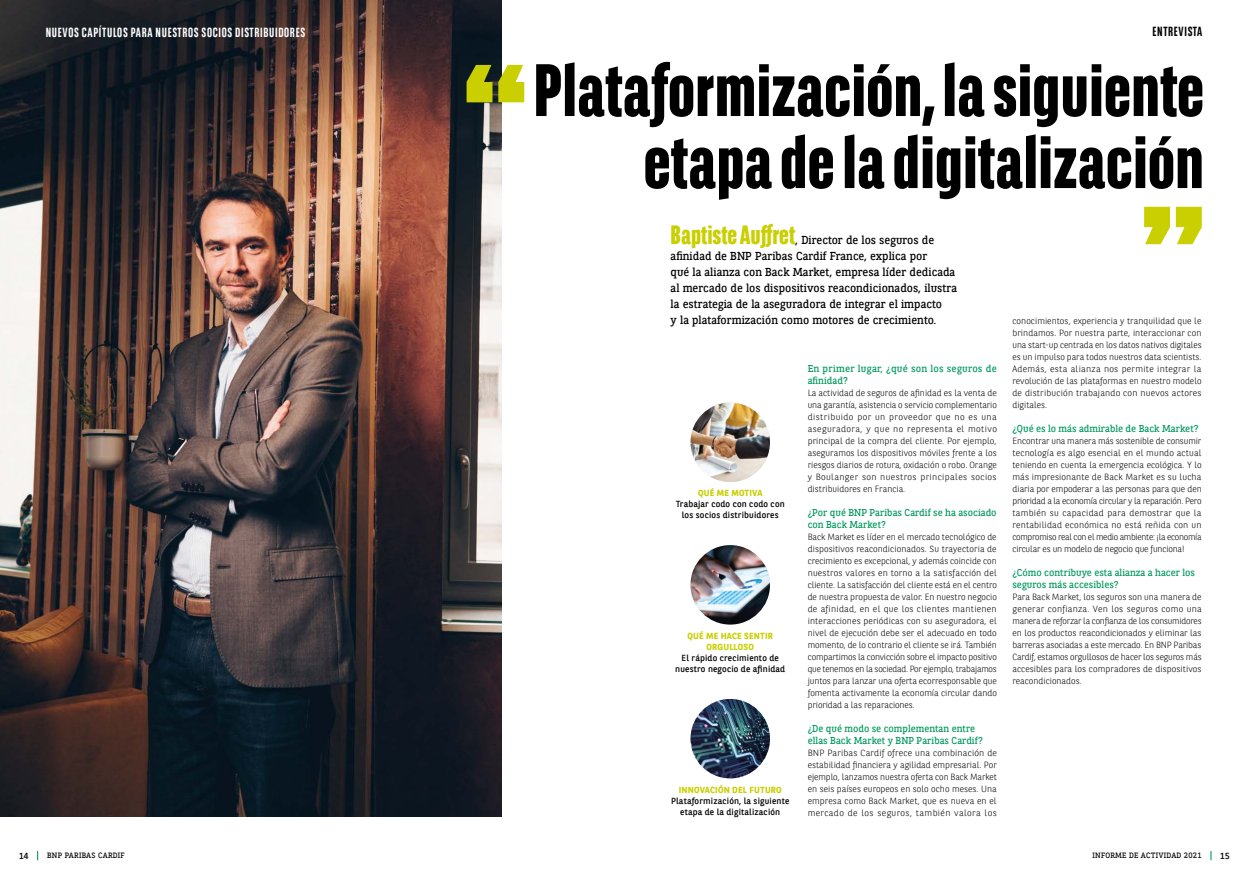
<style>
.page{position:relative;width:1248px;height:879px;background:#fff}
.page>*{position:absolute;margin:0;border:0;box-sizing:border-box;transform-origin:0 0}
.t1{font:800 74px/72px "BNPP Sans Condensed";color:#000;text-align:right}
.t2{font:800 26.4px "BNPP Sans Condensed";color:#c9cf00}
.t3{font:700 13.2px "BNPP Sans Condensed";letter-spacing:.05em;color:#fff}
.t4{font:700 13.2px "BNPP Sans Condensed";letter-spacing:.05em;color:#000}
.t5{font:11.5px/16px "BNPP Slab Serif";color:#000}
.t6{font:9.9px/12px "BNPP Slab Serif";color:#059960}
.t7{font:9.9px/12px "BNPP Slab Serif";letter-spacing:.02em;color:#059960}
.t8{font:300 9px/12px "BNPP Sans";color:#000;text-align:justify}
.t9{font:8.8px/11px "BNPP Sans";letter-spacing:.02em;color:#000;text-align:center}
.t10{font:700 8.8px/11px "BNPP Sans";letter-spacing:.02em;color:#c9cf00;text-align:center}
.t11{font:7.7px "BNPP Slab Serif";letter-spacing:.03em;color:#000}
.s1{font-size:11.6px}
</style>
<div class="page">
<img style="left:0;top:0;width:501px;height:816px">
<img style="left:690px;top:402px;width:80px;height:80px;border-radius:40px">
<img style="left:690px;top:545px;width:80px;height:79px;border-radius:40px">
<img style="left:690px;top:699px;width:80px;height:79px;border-radius:40px">
<svg style="left:466px;top:65px;width:58px;height:37px;background:#a5ac14"></svg>
<svg style="left:1144px;top:207px;width:57px;height:37px"></svg>
<h3 class="t3" style="left:46px;top:23px;width:261px">NUEVOS CAPÍTULOS PARA NUESTROS SOCIOS DISTRIBUIDORES</h3>
<h3 class="t4" style="left:1152px;top:22px;width:51px">ENTREVISTA</h3>
<p class="t1" style="left:533px;top:51px;width:672px">Plataformización, la siguiente etapa de la digitalización</p>
<p class="t2" style="left:670px;top:217px;width:126px">Baptiste Auffret</p>
<p class="t5" style="left:670px;top:231px;width:288px;text-indent:125px"><span class="s1">,</span> Director de los seguros de afinidad de BNP Paribas Cardif France, explica por<br>qué la alianza con Back Market, empresa líder dedicada al mercado de los dispositivos reacondicionados, ilustra la estrategia de la aseguradora de integrar el impacto<br>y la plataformización como motores de crecimiento.</p>
<h4 class="t7" style="left:807px;top:362px;width:191px">En primer lugar, ¿qué son los seguros de afinidad?</h4>
<p class="t8" style="left:807px;top:386px;width:191px">La actividad de seguros de afinidad es la venta de una garantía, asistencia o servicio complementario distribuido por un proveedor que no es una aseguradora, y que no representa el motivo principal de la compra del cliente. Por ejemplo, aseguramos los dispositivos móviles frente a los riesgos diarios de rotura, oxidación o robo. Orange y Boulanger son nuestros principales socios distribuidores en Francia.</p>
<h4 class="t6" style="left:807px;top:506px;width:190px">¿Por qué BNP Paribas Cardif se ha asociado con Back Market?</h4>
<p class="t8" style="left:807px;top:530px;width:191px">Back Market es líder en el mercado tecnológico de dispositivos reacondicionados. Su trayectoria de crecimiento es excepcional, y además coincide con nuestros valores en torno a la satisfacción del cliente. La satisfacción del cliente está en el centro de nuestra propuesta de valor. En nuestro negocio de afinidad, en el que los clientes mantienen interacciones periódicas con su aseguradora, el nivel de ejecución debe ser el adecuado en todo momento, de lo contrario el cliente se irá. También compartimos la convicción sobre el impacto positivo que tenemos en la sociedad. Por ejemplo, trabajamos juntos para lanzar una oferta ecorresponsable que fomenta activamente la economía circular dando prioridad a las reparaciones.</p>
<h4 class="t6" style="left:807px;top:722px;width:177px">¿De qué modo se complementan entre ellas Back Market y BNP Paribas Cardif?</h4>
<p class="t8" style="left:807px;top:746px;width:191px">BNP Paribas Cardif ofrece una combinación de estabilidad financiera y agilidad empresarial. Por ejemplo, lanzamos nuestra oferta con Back Market en seis países europeos en solo ocho meses. Una empresa como Back Market, que es nueva en el mercado de los seguros, también valora los</p>
<h4 class="t10" style="left:698px;top:487px;width:66px">QUÉ ME MOTIVA</h4>
<p class="t9" style="left:675px;top:498px;width:110px">Trabajar codo con codo con los socios distribuidores</p>
<h4 class="t10" style="left:687px;top:630px;width:87px">QUÉ ME HACE SENTIR<br>ORGULLOSO</h4>
<p class="t9" style="left:675px;top:652px;width:111px">El rápido crecimiento de nuestro negocio de afinidad</p>
<h4 class="t10" style="left:678px;top:784px;width:104px">INNOVACIÓN DEL FUTURO</h4>
<p class="t9" style="left:671px;top:795px;width:120px">Plataformización, la siguiente etapa de la digitalización</p>
<p class="t8" style="left:1012px;top:314px;width:191px">conocimientos, experiencia y tranquilidad que le brindamos. Por nuestra parte, interaccionar con una start-up centrada en los datos nativos digitales es un impulso para todos nuestros data scientists.<br>Además, esta alianza nos permite integrar la revolución de las plataformas en nuestro modelo de distribución trabajando con nuevos actores digitales.</p>
<h4 class="t6" style="left:1012px;top:422px;width:187px">¿Qué es lo más admirable de Back Market?</h4>
<p class="t8" style="left:1012px;top:434px;width:191px">Encontrar una manera más sostenible de consumir tecnología es algo esencial en el mundo actual teniendo en cuenta la emergencia ecológica. Y lo más impresionante de Back Market es su lucha diaria por empoderar a las personas para que den prioridad a la economía circular y la reparación. Pero también su capacidad para demostrar que la rentabilidad económica no está reñida con un compromiso real con el medio ambiente: ¡la economía circular es un modelo de negocio que funciona!</p>
<h4 class="t6" style="left:1012px;top:566px;width:184px">¿Cómo contribuye esta alianza a hacer los seguros más accesibles?</h4>
<p class="t8" style="left:1012px;top:590px;width:191px">Para Back Market, los seguros son una manera de generar confianza. Ven los seguros como una manera de reforzar la confianza de los consumidores en los productos reacondicionados y eliminar las barreras asociadas a este mercado. En BNP Paribas Cardif, estamos orgullosos de hacer los seguros más accesibles para los compradores de dispositivos reacondicionados.</p>
<p class="t9" style="left:19px;top:849px;width:11px">14</p>
<p class="t11" style="left:47px;top:850px;width:79px">BNP PARIBAS CARDIF</p>
<p class="t11" style="left:1092px;top:850px;width:110px">INFORME DE ACTIVIDAD 2021</p>
<p class="t9" style="left:1219px;top:849px;width:11px">15</p>
</div>
